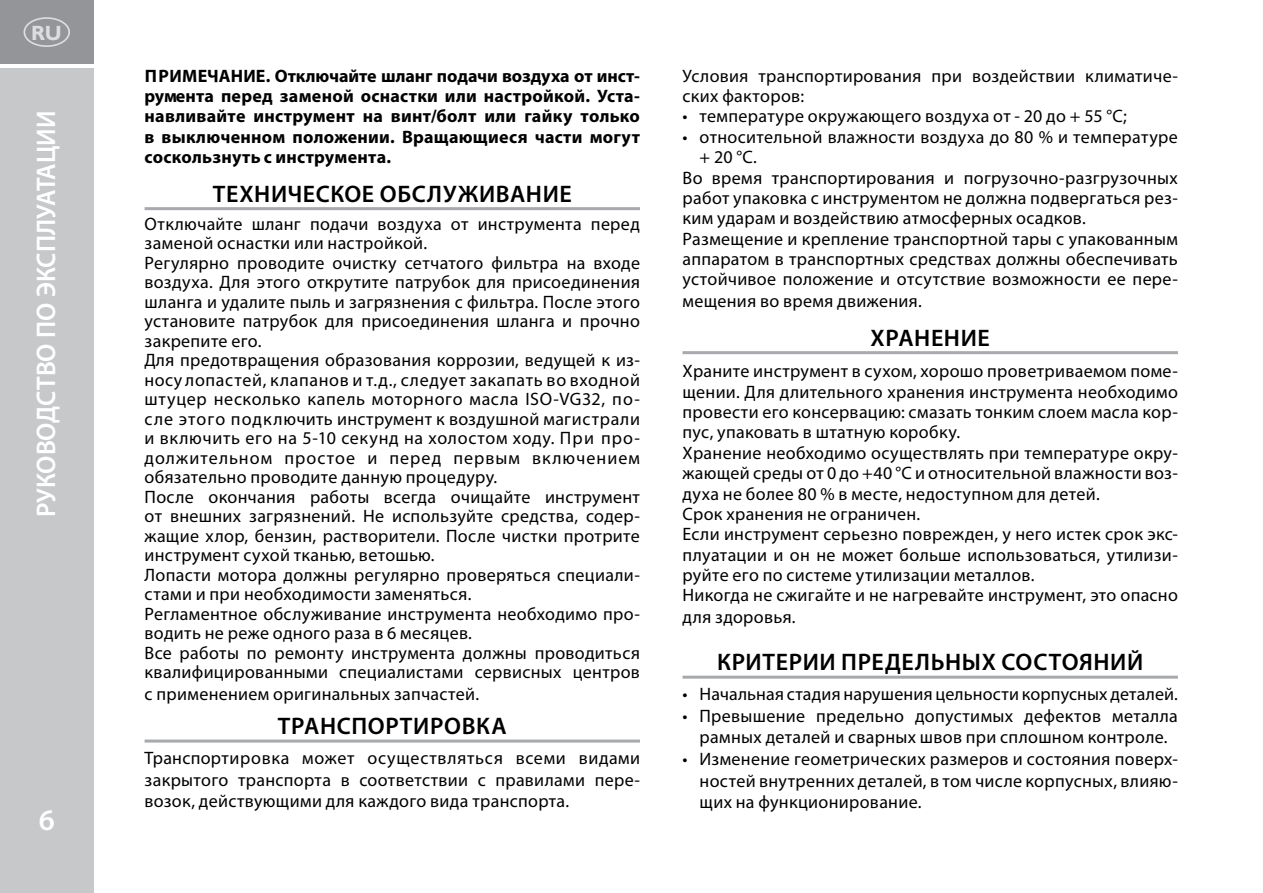
<style>
.page{position:relative;width:1263px;height:893px;background:#fff}
.page>*{position:absolute;margin:0;border:0;box-sizing:border-box;transform-origin:0 0}
.t1{font:600 30px "Myriad Pro";color:#fff}
.t2{font:600 27px "Myriad Pro";letter-spacing:-.005em;color:#fff;scale:.96 1}
.t3{font:600 24px "Myriad Pro";letter-spacing:.025em;color:#000}
.t4{font:700 20.7px "Gill Sans";color:#dcddde}
.t5{font:18px/19.5px "Myriad Pro";letter-spacing:.02em;color:#000}
.t6{font:700 18px/20.4px "Myriad Pro";letter-spacing:.015em;color:#000;text-align:justify}
</style>
<div class="page">
<div style="left:0;top:68px;width:94px;height:825px;background:#c7c8ca"></div>
<div style="left:0;top:0;width:94px;height:64px;background:#939598"></div>
<svg style="left:23px;top:17px;width:47px;height:30px"></svg>
<hr style="left:145px;top:207px;width:495px;height:3px;background:#a7a9ac">
<hr style="left:145px;top:739px;width:495px;height:3px;background:#a7a9ac">
<hr style="left:682px;top:351px;width:496px;height:3px;background:#a7a9ac">
<hr style="left:682px;top:676px;width:496px;height:3px;background:#a7a9ac">
<p class="t4" style="left:31px;top:20px;width:32px">RU</p>
<h2 class="t2" style="left:29px;top:517px;width:425px;rotate:-90deg">РУКОВОДСТВО ПО ЭКСПЛУАТАЦИИ</h2>
<h1 class="t1" style="left:39px;top:801px;width:18px">6</h1>
<p class="t6" style="left:145px;top:65px;width:497px">ПРИМЕЧАНИЕ. Отключайте шланг подачи воздуха от инст&shy;румента перед заменой оснастки или настройкой. Уста&shy;навливайте инструмент на винт/болт или гайку только в выключенном положении. Вращающиеся части могут соскользнуть с инструмента.</p>
<h3 class="t3" style="left:213px;top:178px;width:361px">ТЕХНИЧЕСКОЕ ОБСЛУЖИВАНИЕ</h3>
<p class="t5" style="left:145px;top:214px;width:497px">Отключайте шланг подачи воздуха от инструмента перед заменой оснастки или настройкой.<br>Регулярно проводите очистку сетчатого фильтра на входе воздуха. Для этого открутите патрубок для присоединения шланга и удалите пыль и загрязнения с фильтра. После этого установите патрубок для присоединения шланга и прочно закрепите его.<br>Для предотвращения образования коррозии, ведущей к из&shy;носу лопастей, клапанов и т.д., следует закапать во входной штуцер несколько капель моторного масла ISO-VG32, по&shy;сле этого подключить инструмент к воздушной магистрали и включить его на 5-10 секунд на холостом ходу. При про&shy;должительном простое и перед первым включением обязательно проводите данную процедуру.<br>После окончания работы всегда очищайте инструмент от внешних загрязнений. Не используйте средства, содер&shy;жащие хлор, бензин, растворители. После чистки протрите инструмент сухой тканью, ветошью.<br>Лопасти мотора должны регулярно проверяться специали&shy;стами и при необходимости заменяться.<br>Регламентное обслуживание инструмента необходимо про&shy;водить не реже одного раза в 6 месяцев.<br>Все работы по ремонту инструмента должны проводиться квалифицированными специалистами сервисных центров</p>
<p class="t5" style="left:145px;top:684px;width:336px">с применением оригинальных запчастей.</p>
<h3 class="t3" style="left:278px;top:711px;width:230px">ТРАНСПОРТИРОВКА</h3>
<p class="t5" style="left:145px;top:747px;width:497px;line-height:21.6px;text-align:justify">Транспортировка может осуществляться всеми видами закрытого транспорта в соответствии с правилами пере&shy;возок, действующими для каждого вида транспорта.</p>
<p class="t5" style="left:682px;top:65px;width:497px;line-height:20.4px">Условия транспортирования при воздействии климатиче&shy;ских факторов:</p>
<p class="t5" style="left:682px;top:106px;width:446px">• температуре окружающего воздуха от - 20 до + 55 °С;</p>
<p class="t5" style="left:682px;top:127px;width:497px">• относительной влажности воздуха до 80 % и температуре</p>
<p class="t5" style="left:699px;top:147px;width:59px">+ 20 °С.</p>
<p class="t5" style="left:682px;top:167px;width:497px">Во время транспортирования и погрузочно-разгрузочных</p>
<p class="t5" style="left:682px;top:188px;width:497px">работ упаковка с инструментом не должна подвергаться рез-</p>
<p class="t5" style="left:682px;top:208px;width:405px">ким ударам и воздействию атмосферных осадков.</p>
<p class="t5" style="left:682px;top:229px;width:497px">Размещение и крепление транспортной тары с упакованным</p>
<p class="t5" style="left:682px;top:249px;width:497px">аппаратом в транспортных средствах должны обеспечивать</p>
<p class="t5" style="left:682px;top:269px;width:497px">устойчивое положение и отсутствие возможности ее пере-</p>
<p class="t5" style="left:682px;top:291px;width:241px">мещения во время движения.</p>
<h3 class="t3" style="left:870px;top:322px;width:121px">ХРАНЕНИЕ</h3>
<p class="t5" style="left:682px;top:361px;width:497px;line-height:20.4px">Храните инструмент в сухом, хорошо проветриваемом поме&shy;щении. Для длительного хранения инструмента необходимо провести его консервацию: смазать тонким слоем масла кор&shy;пус, упаковать в штатную коробку.<br>Хранение необходимо осуществлять при температуре окру&shy;жающей среды от 0 до +40 °С и относительной влажности воз&shy;духа не более 80 % в месте, недоступном для детей.<br>Срок хранения не ограничен.<br>Если инструмент серьезно поврежден, у него истек срок экс&shy;плуатации и он не может больше использоваться, утилизи&shy;руйте его по системе утилизации металлов.<br>Никогда не сжигайте и не нагревайте инструмент, это опасно для здоровья.</p>
<h3 class="t3" style="left:717px;top:647px;width:428px">КРИТЕРИИ ПРЕДЕЛЬНЫХ СОСТОЯНИЙ</h3>
<p class="t5" style="left:682px;top:684px;width:497px">• Начальная стадия нарушения цельности корпусных деталей.</p>
<p class="t5" style="left:682px;top:705px;width:497px;line-height:21.6px;text-align:center">• Превышение предельно допустимых дефектов металла рамных деталей и сварных швов при сплошном контроле.</p>
<p class="t5" style="left:699px;top:748px;width:480px;line-height:21.6px;text-align:justify;text-indent:-17px">• Изменение геометрических размеров и состояния поверх&shy;ностей внутренних деталей, в том числе корпусных, влияю&shy;щих на функционирование.</p>
</div>
